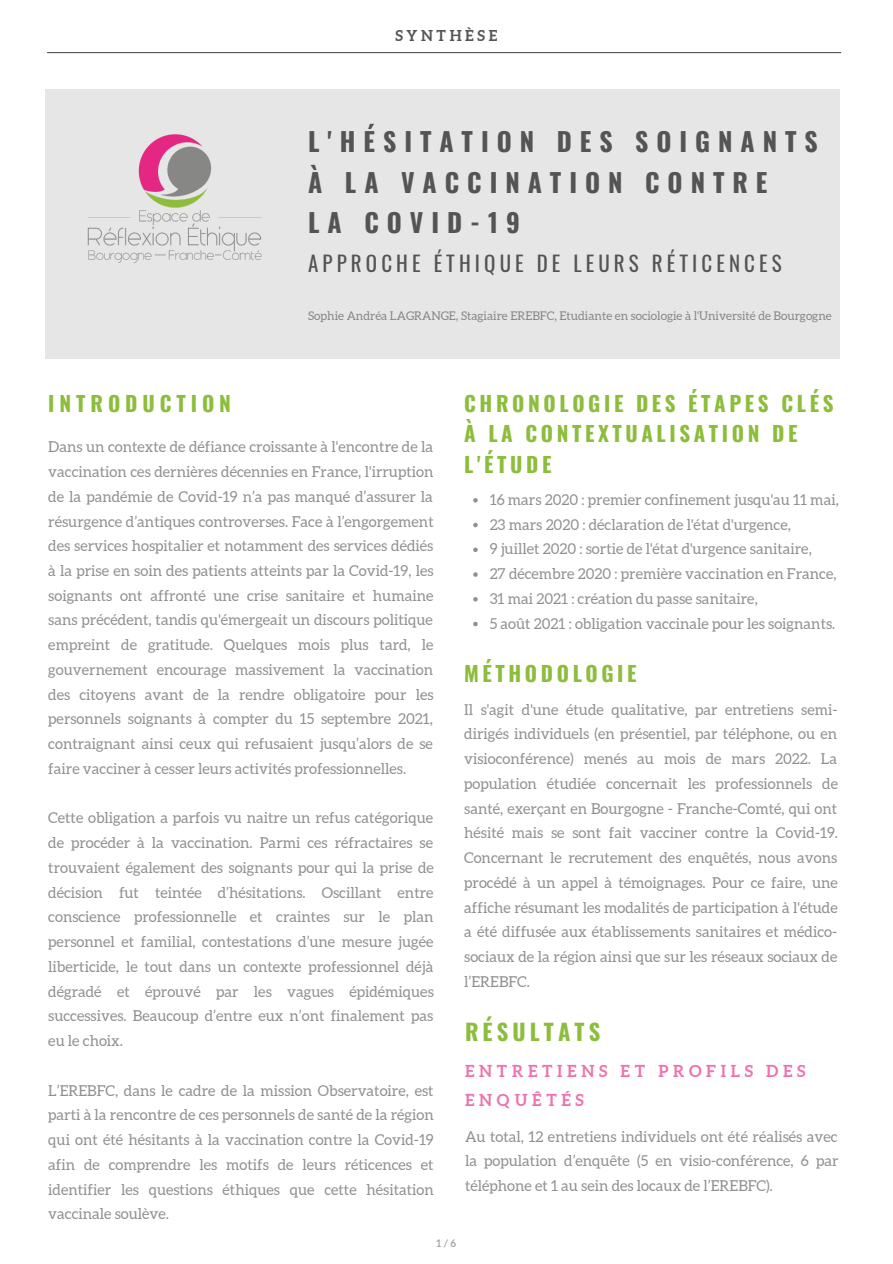
<style>
.page{position:relative;width:893px;height:1264px;background:#fff}
.page>*{position:absolute;margin:0;border:0;box-sizing:border-box;transform-origin:0 0}
.t1{font:700 25.8px/40.5px "Oswald";letter-spacing:.31em;color:#545454}
.t2{font:700 22.5px "Oswald";letter-spacing:.185em;color:#8dbd3c}
.t3{font:700 21px/30.3px "Oswald";letter-spacing:.17em;color:#8dbd3c}
.t4{font:21px "Oswald";letter-spacing:.195em;color:#545454}
.t5{font:700 21px "Oswald";letter-spacing:.235em;color:#8dbd3c}
.t6{font:700 16.5px/29.2px "Aleo";letter-spacing:.285em;color:#e52683}
.t7{font:15px/24.8px "Aleo";color:#545454;text-align:justify}
.t8{font:700 15px "Aleo";letter-spacing:.24em;color:#545454}
.t9{font:12px "Aleo";color:#545454}
.t10{font:10.5px "Aleo";color:#545454}
</style>
<div class="page">
<hr style="left:47px;top:52px;width:794px;height:1px;background:#545454">
<div style="left:45px;top:89px;width:794px;height:270px;background:#e6e6e6"></div>
<img style="left:87px;top:134px;width:175px;height:129px">
<svg style="left:473px;top:498px;width:4px;height:4px"></svg>
<svg style="left:473px;top:523px;width:4px;height:4px"></svg>
<svg style="left:473px;top:547px;width:4px;height:5px"></svg>
<svg style="left:473px;top:572px;width:4px;height:5px"></svg>
<svg style="left:473px;top:597px;width:4px;height:4px"></svg>
<svg style="left:473px;top:621px;width:4px;height:5px"></svg>
<p class="t8" style="left:395px;top:27px;width:103px">SYNTHÈSE</p>
<h1 class="t1" style="left:308px;top:121px;width:511px">L'HÉSITATION DES SOIGNANTS<br>À LA VACCINATION CONTRE<br>LA COVID-19</h1>
<h3 class="t4" style="left:308px;top:247px;width:475px">APPROCHE ÉTHIQUE DE LEURS RÉTICENCES</h3>
<p class="t9" style="left:308px;top:309px;width:525px">Sophie Andréa LAGRANGE, Stagiaire EREBFC, Etudiante en sociologie à l'Université de Bourgogne</p>
<h3 class="t5" style="left:48px;top:387px;width:184px">INTRODUCTION</h3>
<p class="t7" style="left:48px;top:434px;width:387px">Dans un contexte de défiance croissante à l'encontre de la vaccination ces dernières décennies en France, l'irruption de la pandémie de Covid-19 n’a pas manqué d’assurer la résurgence d’antiques controverses. Face à l’engorgement des services hospitalier et notamment des services dédiés à la prise en soin des patients atteints par la Covid-19, les soignants ont affronté une crise sanitaire et humaine sans précédent, tandis qu'émergeait un discours politique empreint de gratitude. Quelques mois plus tard, le gouvernement encourage massivement la vaccination des citoyens avant de la rendre obligatoire pour les personnels soignants à compter du 15 septembre 2021, contraignant ainsi ceux qui refusaient jusqu’alors de se faire vacciner à cesser leurs activités professionnelles.</p>
<p class="t7" style="left:48px;top:805px;width:387px">Cette obligation a parfois vu naitre un refus catégorique de procéder à la vaccination. Parmi ces réfractaires se trouvaient également des soignants pour qui la prise de décision fut teintée d’hésitations. Oscillant entre conscience professionnelle et craintes sur le plan personnel et familial, contestations d’une mesure jugée liberticide, le tout dans un contexte professionnel déjà dégradé et éprouvé par les vagues épidémiques successives. Beaucoup d’entre eux n’ont finalement pas eu le choix.</p>
<p class="t7" style="left:48px;top:1077px;width:387px">L’EREBFC, dans le cadre de la mission Observatoire, est parti à la rencontre de ces personnels de santé de la région qui ont été hésitants à la vaccination contre la Covid-19 afin de comprendre les motifs de leurs réticences et identifier les questions éthiques que cette hésitation vaccinale soulève.</p>
<p class="t10" style="left:436px;top:1237px;width:21px">1 / 6</p>
<h3 class="t3" style="left:464px;top:387px;width:371px">CHRONOLOGIE DES ÉTAPES CLÉS<br>À LA CONTEXTUALISATION DE<br>L'ÉTUDE</h3>
<p class="t7" style="left:489px;top:487px;width:350px;text-align:left">16 mars 2020 : premier confinement jusqu'au 11 mai, 23 mars 2020 : déclaration de l'état d'urgence,<br>9 juillet 2020 : sortie de l'état d'urgence sanitaire,<br>27 décembre 2020 : première vaccination en France, 31 mai 2021 : création du passe sanitaire,<br>5 août 2021 : obligation vaccinale pour les soignants.</p>
<h3 class="t3" style="left:464px;top:657px;width:174px">MÉTHODOLOGIE</h3>
<p class="t7" style="left:464px;top:697px;width:375px">Il s'agit d'une étude qualitative, par entretiens semi&shy;dirigés individuels (en présentiel, par téléphone, ou en visioconférence) menés au mois de mars 2022. La population étudiée concernait les professionnels de santé, exerçant en Bourgogne - Franche-Comté, qui ont hésité mais se sont fait vacciner contre la Covid-19.<br>Concernant le recrutement des enquêtés, nous avons procédé à un appel à témoignages. Pour ce faire, une affiche résumant les modalités de participation à l'étude a été diffusée aux établissements sanitaires et médico&shy;sociaux de la région ainsi que sur les réseaux sociaux de l’EREBFC.</p>
<h2 class="t2" style="left:465px;top:1014px;width:137px">RÉSULTATS</h2>
<p class="t6" style="left:465px;top:1056px;width:342px">ENTRETIENS ET PROFILS DES<br>ENQUÊTÉS</p>
<p class="t7" style="left:465px;top:1123px;width:375px">Au total, 12 entretiens individuels ont été réalisés avec la population d’enquête (5 en visio-conférence, 6 par téléphone et 1 au sein des locaux de l’EREBFC).</p>
</div>
